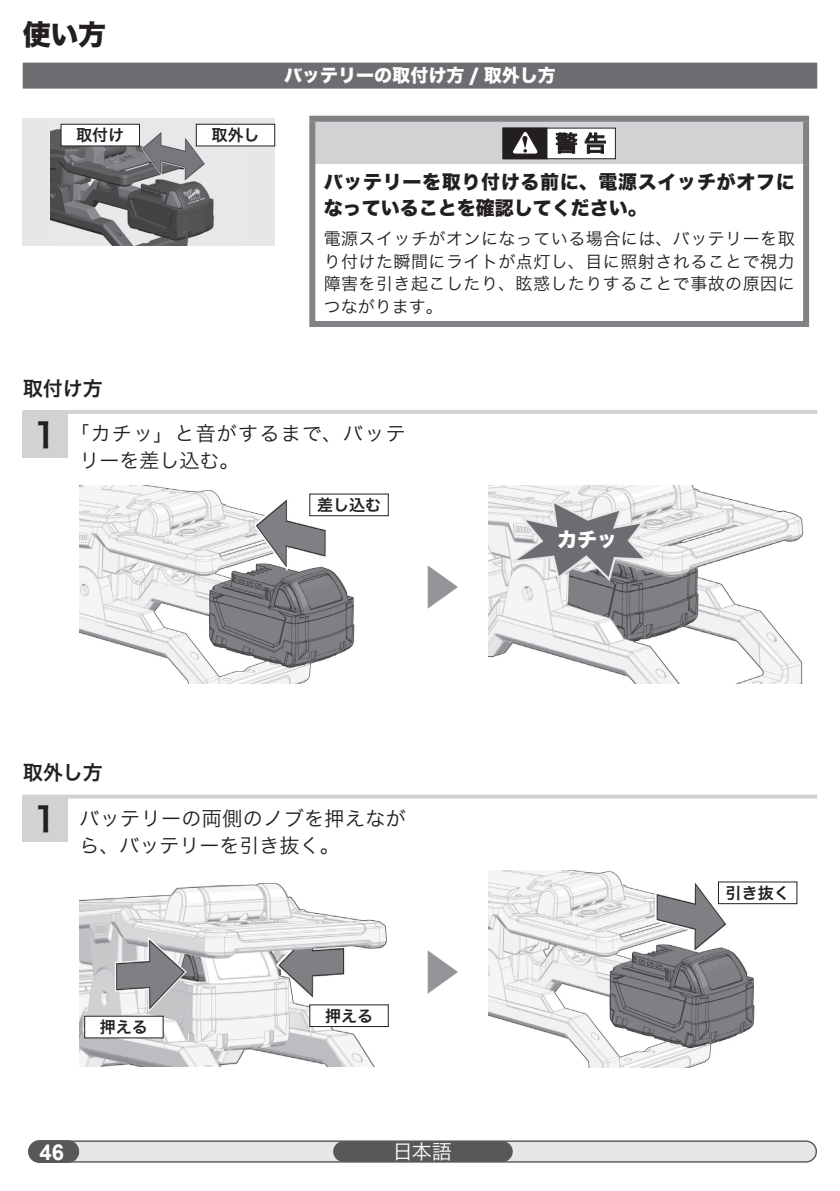
<style>
.page{position:relative;width:840px;height:1191px;background:#fff}
.page>*{position:absolute;margin:0;border:0;box-sizing:border-box;transform-origin:0 0}
.t1{font:38.4px "Hira Kaku Std N W8 90 msp RKSJ H";color:#939598;scale:1.25 1}
.t2{font:28px "Hira Kaku Std N W8 90 msp RKSJ H";color:#231f20}
.t3{font:700 22px "Arial";color:#fff}
.t4{font:20px/27px "Hira Kaku Pro N W3 90 msp RKSJ H";letter-spacing:.02em;color:#231f20}
.t5{font:20px/27px "Hira Kaku Pro N W3 90 msp RKSJ H";letter-spacing:.06em;color:#231f20}
.t6{font:20px "Hira Kaku Pro N W6 90 msp RKSJ H";color:#231f20}
.t7{font:20px "Hira Kaku Pro N W3 90 msp RKSJ H";color:#fff}
.t8{font:20px "Hira Kaku Std N W8 90 msp RKSJ H";color:#fff}
.t9{font:19px/25.6px "Hira Kaku Std N W8 90 msp RKSJ H";letter-spacing:.035em;color:#231f20}
.t10{font:18px "Hira Kaku Std N W8 90 msp RKSJ H";color:#fff}
.t11{font:17px/23px "Hira Kaku Pro N W3 90 msp RKSJ H";letter-spacing:.025em;color:#231f20;text-align:justify}
.t12{font:16px "Hira Kaku Pro N W6 90 msp RKSJ H";color:#231f20}
.s1{font-family:"Hira Kaku Pro N W6 90 msp RKSJ H";font-size:34px}
</style>
<div class="page">
<div style="left:29px;top:1141px;width:786px;height:20px;background:#e6e7e9;border-radius:10px"></div>
<div style="left:28px;top:1140px;width:788px;height:22px;border:1px solid #57585a;border-radius:10px"></div>
<div style="left:29px;top:1140px;width:50px;height:22px;background:#57585a;border-radius:11px"></div>
<div style="left:28px;top:1140px;width:51px;height:22px;border:1px solid #57585a;border-radius:11px"></div>
<div style="left:333px;top:1141px;width:179px;height:20px;background:#57585a;border-radius:10px"></div>
<div style="left:23px;top:63px;width:793px;height:26px;background:#6c6d70"></div>
<div style="left:23px;top:118px;width:252px;height:128px;background:#e6e7e9"></div>
<img style="left:51px;top:126px;width:190px;height:120px">
<div style="left:61px;top:124px;width:78px;height:22px;background:#fff"></div>
<div style="left:60px;top:124px;width:80px;height:22px;border:1px solid #231f20"></div>
<div style="left:196px;top:124px;width:78px;height:22px;background:#fff"></div>
<div style="left:196px;top:124px;width:79px;height:22px;border:1px solid #231f20"></div>
<div style="left:312px;top:119px;width:493px;height:45px;background:#d1d2d4"></div>
<div style="left:309px;top:116px;width:499px;height:6px;background:#808285"></div>
<div style="left:309px;top:122px;width:6px;height:42px;background:#808285"></div>
<div style="left:802px;top:122px;width:6px;height:42px;background:#808285"></div>
<div style="left:309px;top:164px;width:6px;height:157px;background:#808285"></div>
<div style="left:802px;top:164px;width:6px;height:157px;background:#808285"></div>
<div style="left:309px;top:321px;width:499px;height:6px;background:#808285"></div>
<div style="left:502px;top:128px;width:113px;height:31px;background:#fff"></div>
<div style="left:502px;top:128px;width:113px;height:31px;border:1px solid #231f20"></div>
<div style="left:502px;top:128px;width:44px;height:31px;background:#231f20"></div>
<div style="left:502px;top:128px;width:45px;height:31px;border:1px solid #231f20"></div>
<svg style="left:513px;top:132px;width:25px;height:22px"></svg>
<svg style="left:555px;top:132px;width:22px;height:22px"></svg>
<svg style="left:584px;top:132px;width:21px;height:22px"></svg>
<div style="left:23px;top:412px;width:45px;height:45px;background:#d1d2d4"></div>
<hr style="left:23px;top:410px;width:793px;height:4px;background:#d1d2d4">
<img style="left:79px;top:486px;width:310px;height:198px">
<div style="left:309px;top:494px;width:79px;height:22px;background:#fff"></div>
<div style="left:309px;top:493px;width:79px;height:23px;border:1px solid #231f20"></div>
<img style="left:488px;top:485px;width:316px;height:198px">
<svg style="left:504px;top:497px;width:147px;height:86px"></svg>
<div style="left:23px;top:796px;width:45px;height:46px;background:#d1d2d4"></div>
<svg style="left:23px;top:794px;width:793px;height:4px;background:#d7d8da"></svg>
<img style="left:79px;top:883px;width:310px;height:184px">
<div style="left:85px;top:1016px;width:78px;height:22px;background:#fff"></div>
<div style="left:309px;top:1004px;width:79px;height:22px;background:#fff"></div>
<div style="left:309px;top:1004px;width:79px;height:23px;border:1px solid #231f20"></div>
<img style="left:488px;top:870px;width:310px;height:197px">
<div style="left:718px;top:882px;width:78px;height:21px;background:#fff"></div>
<div style="left:717px;top:881px;width:80px;height:23px;border:1px solid #231f20"></div>
<h2 class="t2" style="left:23px;top:24px;width:85px">使い方</h2>
<p class="t12" style="left:76px;top:129px;width:49px">取付け</p>
<p class="t12" style="left:211px;top:129px;width:49px">取外し</p>
<p class="t10" style="left:284px;top:69px;width:273px">バッテリーの取付け方 / 取外し方</p>
<p class="t9" style="left:323px;top:172px;width:472px">バッテリーを取り付ける前に、電源スイッチがオフになっていることを確認してください。</p>
<p class="t11" style="left:323px;top:229px;width:472px">電源スイッチがオンになっている場合には、バッテリーを取り付けた瞬間にライトが点灯し、目に照射されることで視力障害を引き起こしたり、眩惑したりすることで事故の原因につながります。</p>
<p class="t6" style="left:23px;top:381px;width:81px">取付け方</p>
<p class="t5" style="left:79px;top:422px;width:327px;text-indent:-46px"><span class="s1">1</span> 「カチッ」と音がするまで、バッテリーを差し込む。</p>
<p class="t12" style="left:317px;top:499px;width:65px">差し込む</p>
<h1 class="t1" style="left:455px;top:563px;width:40px;rotate:90deg">▲</h1>
<p class="t6" style="left:23px;top:765px;width:81px">取外し方</p>
<p class="t4" style="left:79px;top:807px;width:327px;text-indent:-46px"><span class="s1">1</span> バッテリーの両側のノブを押えながら、バッテリーを引き抜く。</p>
<p class="t12" style="left:100px;top:1021px;width:49px">押える</p>
<p class="t12" style="left:325px;top:1010px;width:49px">押える</p>
<h1 class="t1" style="left:455px;top:947px;width:40px;rotate:90deg">▲</h1>
<p class="t3" style="left:40px;top:1139px;width:26px">46</p>
<p class="t7" style="left:392px;top:1144px;width:61px">日本語</p>
<p class="t8" style="left:557px;top:532px;width:61px">カチッ</p>
<p class="t12" style="left:725px;top:887px;width:65px">引き抜く</p>
</div>
